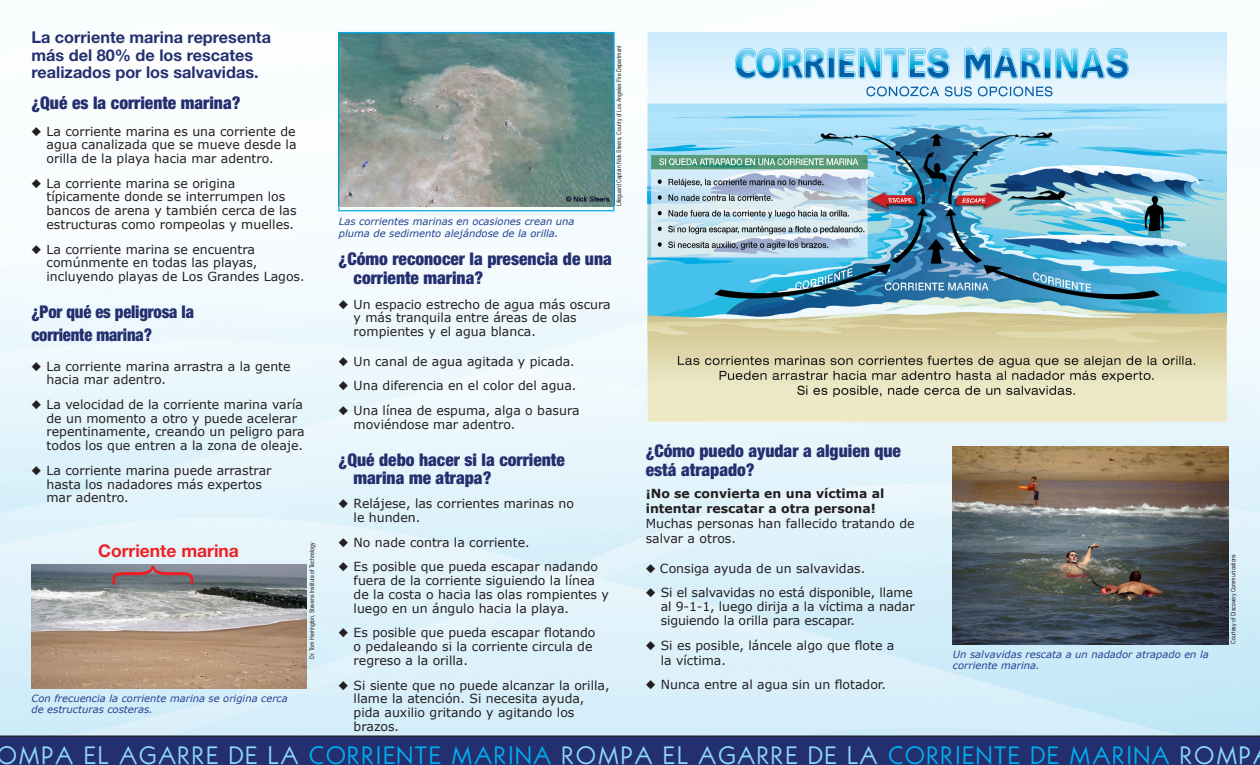
<style>
.page{position:relative;width:1260px;height:765px;background:#fff}
.page>*{position:absolute;margin:0;border:0;box-sizing:border-box;transform-origin:0 0}
.t1{font:100 condensed 90px "Helvetica Neue LT Std";color:#ee1d23}
.t2{font:22.5px "Kabel";letter-spacing:.065em;color:#8ed8f8}
.Hanging_indent{font:900 condensed 17.5px/18.8px "Helvetica Neue LT Std";color:#242f6f}
.Hanging_indent-2{font:900 condensed 17.5px/22.5px "Helvetica Neue LT Std";color:#242f6f;scale:.95 1}
.Subhead_1{font:900 condensed 17.5px "Helvetica Neue LT Std";color:#242f6f}
.t3{font:700 17.5px "Helvetica Neue LT Std";color:#ee2123}
.Body_text{font:700 16.25px/17.5px "Helvetica Neue LT Std";color:#242f6f}
.Hanging_indent-3{font:12.5px/13.8px "Verdana";color:#231f20}
.Body_text-2{font:700 12.5px/15px "Verdana";color:#231f20}
.Body_text-3{font:12.5px "Verdana";color:#231f20}
.t4{font:italic 10px/11.2px "Verdana";color:#234190}
.t5{font:6.25px "Arial Narrow";color:#231f20}
.s1{font-weight:400}
.s2{color:#00aeef}
</style>
<div class="page">
<img style="left:0;top:31px;width:1260px;height:704px">
<div style="left:0;top:735px;width:1260px;height:30px;background:#242f6f"></div>
<img style="left:340px;top:34px;width:273px;height:173px">
<div style="left:338px;top:32px;width:277px;height:179px;border:1px solid #00aeef"></div>
<img style="left:32px;top:565px;width:275px;height:124px">
<img style="left:953px;top:446px;width:275px;height:198px">
<img style="left:647px;top:32px;width:579px;height:389px">
<p class="Body_text" style="left:32px;top:28px;width:241px">La corriente marina representa más del 80% de los rescates realizados por los salvavidas.</p>
<p class="Subhead_1" style="left:32px;top:92px;width:211px">¿Qué es la corriente marina?</p>
<p class="Hanging_indent-3" style="left:47px;top:124px;width:252px;text-align:justify;text-indent:-15px">◆ La corriente marina es una corriente de agua canalizada que se mueve desde la orilla de la playa hacia mar adentro.</p>
<p class="Hanging_indent-3" style="left:47px;top:176px;width:252px;text-indent:-15px">◆ La corriente marina se origina típicamente donde se interrumpen los bancos de arena y también cerca de las estructuras como rompeolas y muelles.</p>
<p class="Hanging_indent-3" style="left:47px;top:242px;width:260px;text-indent:-15px">◆ La corriente marina se encuentra comúnmente en todas las playas, incluyendo playas de Los Grandes Lagos.</p>
<p class="Hanging_indent-2" style="left:32px;top:301px;width:173px">¿Por qué es peligrosa la corriente marina?</p>
<p class="Hanging_indent-3" style="left:47px;top:359px;width:246px;text-indent:-15px">◆ La corriente marina arrastra a la gente hacia mar adentro.</p>
<p class="Hanging_indent-3" style="left:47px;top:397px;width:260px;text-indent:-15px">◆ La velocidad de la corriente marina varía de un momento a otro y puede acelerar repentinamente, creando un peligro para todos los que entren a la zona de oleaje.</p>
<p class="Hanging_indent-3" style="left:47px;top:463px;width:227px;text-indent:-15px">◆ La corriente marina puede arrastrar hasta los nadadores más expertos mar adentro.</p>
<p class="t3" style="left:98px;top:540px;width:142px">Corriente marina</p>
<p class="t1" style="left:211px;top:563px;width:23px;rotate:90deg">{</p>
<p class="t4" style="left:32px;top:692px;width:258px">Con frecuencia la corriente marina se origina cerca de estructuras costeras.</p>
<p class="t5" style="left:307px;top:659px;width:118px;rotate:-90deg">Dr. Tom Herrington, Stevens Institute of Technology</p>
<p class="t4" style="left:339px;top:216px;width:237px">Las corrientes marinas en ocasiones crean una pluma de sedimento alejándose de la orilla.</p>
<p class="t5" style="left:615px;top:206px;width:162px;rotate:-90deg">Lifeguard Captain Nick Steers, County of Los Angeles Fire Department</p>
<p class="Hanging_indent" style="left:354px;top:249px;width:260px;text-indent:-15px">¿Cómo reconocer la presencia de una corriente marina?</p>
<p class="Hanging_indent-3" style="left:354px;top:297px;width:259px;text-indent:-15px">◆ Un espacio estrecho de agua más oscura y más tranquila entre áreas de olas rompientes y el agua blanca.</p>
<p class="Hanging_indent-3" style="left:339px;top:354px;width:238px">◆ Un canal de agua agitada y picada.</p>
<p class="Hanging_indent-3" style="left:339px;top:379px;width:239px">◆ Una diferencia en el color del agua.</p>
<p class="Hanging_indent-3" style="left:354px;top:404px;width:227px;text-indent:-15px">◆ Una línea de espuma, alga o basura moviéndose mar adentro.</p>
<p class="Hanging_indent" style="left:354px;top:451px;width:213px;line-height:17.5px;text-indent:-15px">¿Qué debo hacer si la corriente marina me atrapa?</p>
<p class="Hanging_indent-3" style="left:354px;top:497px;width:222px;text-indent:-15px">◆ Relájese, las corrientes marinas no le hunden.</p>
<p class="Hanging_indent-3" style="left:339px;top:535px;width:193px">◆ No nade contra la corriente.</p>
<p class="Hanging_indent-3" style="left:354px;top:560px;width:257px;text-indent:-15px">◆ Es posible que pueda escapar nadando fuera de la corriente siguiendo la línea de la costa o hacia las olas rompientes y luego en un ángulo hacia la playa.</p>
<p class="Hanging_indent-3" style="left:354px;top:626px;width:243px;text-indent:-15px">◆ Es posible que pueda escapar flotando o pedaleando si la corriente circula de regreso a la orilla.</p>
<p class="Hanging_indent-3" style="left:354px;top:678px;width:257px;text-indent:-15px">◆ Si siente que no puede alcanzar la orilla, llame la atención. Si necesita ayuda, pida auxilio gritando y agitando los brazos.</p>
<p class="Hanging_indent" style="left:646px;top:441px;width:257px">¿Cómo puedo ayudar a alguien que está atrapado?</p>
<p class="Body_text-2" style="left:646px;top:486px;width:270px">¡No se convierta en una víctima al intentar rescatar a otra persona!<br><span class="s1">Muchas personas han fallecido tratando de salvar a otros.</span></p>
<p class="Body_text-3" style="left:646px;top:560px;width:221px">◆ Consiga ayuda de un salvavidas.</p>
<p class="Hanging_indent-3" style="left:661px;top:586px;width:255px;text-indent:-15px">◆ Si el salvavidas no está disponible, llame al 9-1-1, luego dirija a la víctima a nadar siguiendo la orilla para escapar.</p>
<p class="Hanging_indent-3" style="left:661px;top:637px;width:235px;line-height:15px;text-indent:-15px">◆ Si es posible, láncele algo que flote a la víctima.</p>
<p class="Hanging_indent-3" style="left:646px;top:678px;width:242px">◆ Nunca entre al agua sin un flotador.</p>
<p class="t4" style="left:953px;top:649px;width:258px">Un salvavidas rescata a un nadador atrapado en la corriente marina.</p>
<p class="t5" style="left:1229px;top:644px;width:91px;rotate:-90deg">Courtesy of Discovery Communications</p>
<h2 class="t2" style="left:-3px;top:741px;width:1256px">OMPA EL AGARRE DE LA <span class="s2">CORRIENTE MARINA</span> ROMPA EL AGARRE DE LA <span class="s2">CORRIENTE DE MARINA</span> ROMP</h2>
</div>
